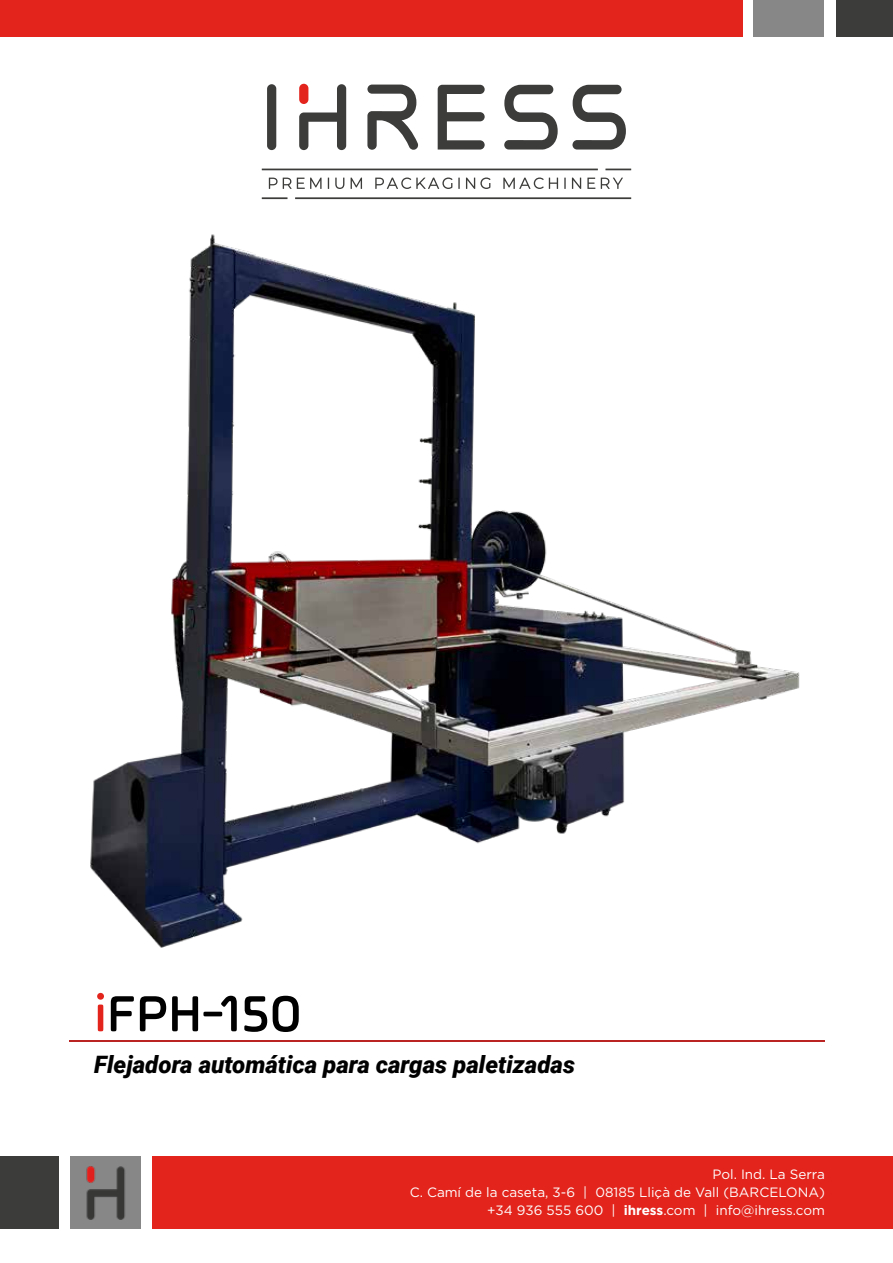
<style>
.page{position:relative;width:893px;height:1263px;background:#fff}
.page>*{position:absolute;margin:0;border:0;box-sizing:border-box;transform-origin:0 0}
.t1{font:500 54px "Ample Soft";color:#000}
.t2{font:italic 900 24px "Roboto";color:#000}
.t3{font:13.5px/18px "Gotham";color:#fff;text-align:right}
.s1{color:#e2241c}
.s2{font-weight:700}
</style>
<div class="page">
<div style="left:152px;top:1157px;width:741px;height:72px;background:#e2241c"></div>
<div style="left:0;top:1157px;width:58px;height:72px;background:#3c3c3b"></div>
<div style="left:70px;top:1157px;width:71px;height:72px;background:#878787"></div>
<div style="left:0;top:0;width:742px;height:36px;background:#e2241c"></div>
<div style="left:836px;top:0;width:57px;height:36px;background:#3c3c3b"></div>
<div style="left:754px;top:0;width:70px;height:36px;background:#878787"></div>
<img style="left:86px;top:1166px;width:39px;height:54px">
<svg style="left:269px;top:178px;width:53px;height:11px"></svg>
<svg style="left:335px;top:178px;width:9px;height:11px"></svg>
<svg style="left:351px;top:178px;width:11px;height:11px"></svg>
<svg style="left:375px;top:178px;width:77px;height:11px"></svg>
<svg style="left:458px;top:178px;width:2px;height:11px"></svg>
<svg style="left:466px;top:178px;width:24px;height:11px"></svg>
<svg style="left:503px;top:178px;width:55px;height:11px"></svg>
<svg style="left:572px;top:178px;width:9px;height:11px"></svg>
<svg style="left:564px;top:178px;width:2px;height:11px"></svg>
<svg style="left:587px;top:178px;width:8px;height:11px"></svg>
<svg style="left:601px;top:178px;width:22px;height:11px"></svg>
<hr style="left:295px;top:197px;width:336px;height:2px;background:#3c3c3b">
<hr style="left:262px;top:197px;width:25px;height:2px;background:#3c3c3b">
<hr style="left:262px;top:169px;width:336px;height:1px;background:#3c3c3b">
<svg style="left:605px;top:169px;width:26px;height:1px"></svg>
<svg style="left:367px;top:85px;width:51px;height:65px"></svg>
<svg style="left:438px;top:85px;width:47px;height:65px"></svg>
<div style="left:267px;top:84px;width:9px;height:66px;background:#3c3c3b;border-radius:5px"></div>
<svg style="left:299px;top:84px;width:47px;height:66px"></svg>
<div style="left:299px;top:84px;width:9px;height:20px;background:#e2241c;border-radius:5px"></div>
<svg style="left:504px;top:85px;width:54px;height:65px"></svg>
<svg style="left:572px;top:85px;width:54px;height:65px"></svg>
<hr style="left:70px;top:1040px;width:755px;height:1px;background:#ba2523">
<img style="left:90px;top:234px;width:710px;height:714px">
<h1 class="t1" style="left:94px;top:983px;width:209px"><span class="s1">i</span>FPH-150</h1>
<h2 class="t2" style="left:94px;top:1047px;width:482px">Flejadora automática para cargas paletizadas</h2>
<p class="t3" style="left:410px;top:1164px;width:417px">Pol. Ind. La Serra<br>C. Camí de la caseta, 3-6 | 08185 Lliçà de Vall (BARCELONA) +34 936 555 600 | <span class="s2">ihress</span>.com | info@ihress.com</p>
</div>
